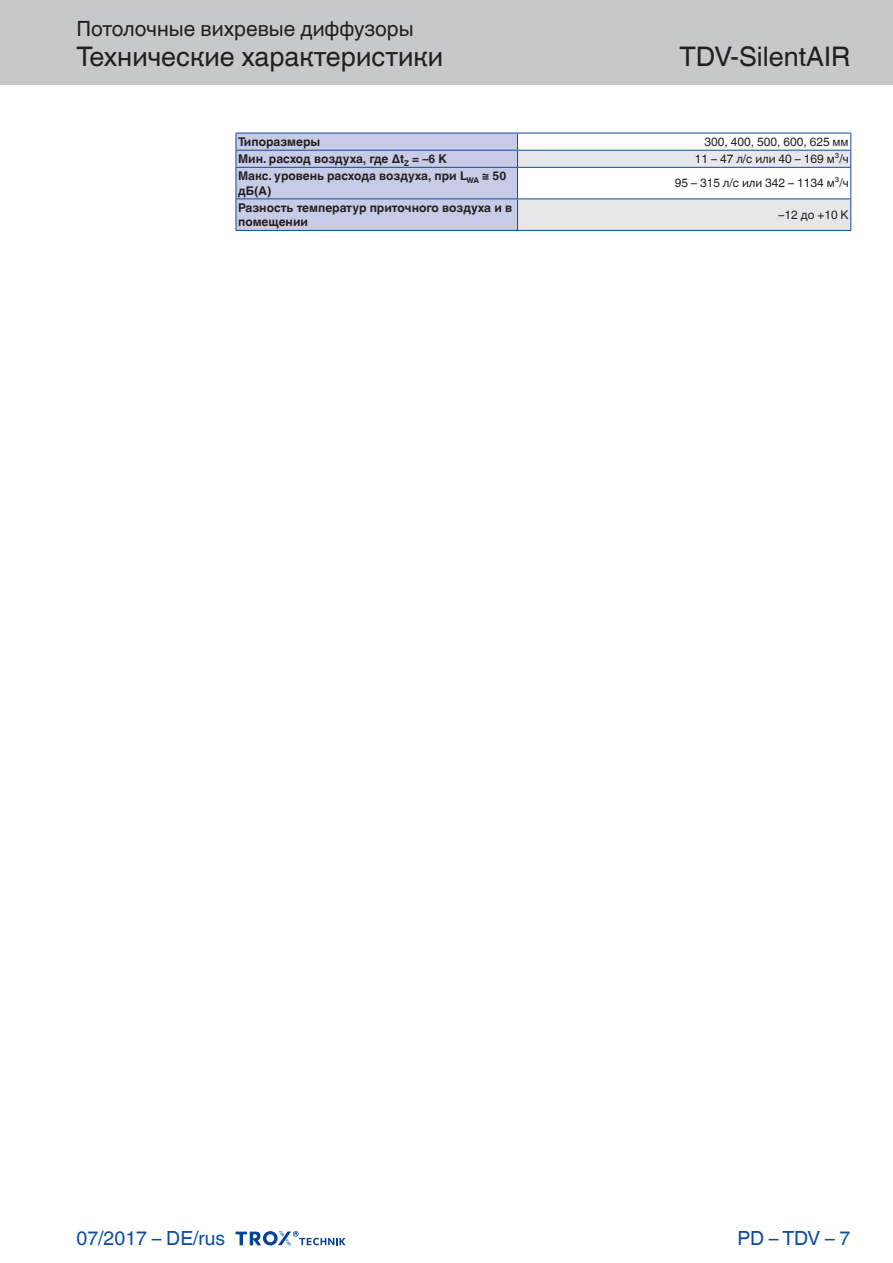
<style>
.page{position:relative;width:893px;height:1263px;background:#fff}
.page>*{position:absolute;margin:0;border:0;box-sizing:border-box;transform-origin:0 0}
.t1{font:27px "TROX Helvetica";color:#231f20}
.t2{font:21px "TROX Helvetica";color:#231f20}
.t3{font:19.5px "TROX Helvetica";color:#0d4da1}
.t4{font:700 12px/14.4px "TROX Helvetica";color:#231f20}
.t5{font:12px "TROX Helvetica";color:#231f20}
</style>
<div class="page">
<div style="left:0;top:0;width:893px;height:85px;background:#c7c8ca"></div>
<svg style="left:236px;top:1231px;width:110px;height:15px"></svg>
<svg style="left:236px;top:133px;width:615px;height:97px"></svg>
<hr style="left:236px;top:167px;width:282px;height:1px;background:#0d4da1">
<hr style="left:236px;top:168px;width:1px;height:30px;background:#0d4da1">
<hr style="left:518px;top:167px;width:333px;height:1px;background:#0d4da1">
<hr style="left:850px;top:168px;width:1px;height:30px;background:#0d4da1">
<hr style="left:236px;top:198px;width:282px;height:1px;background:#0d4da1">
<hr style="left:236px;top:199px;width:1px;height:31px;background:#0d4da1">
<hr style="left:236px;top:230px;width:282px;height:1px;background:#0d4da1">
<hr style="left:518px;top:198px;width:333px;height:1px;background:#0d4da1">
<hr style="left:518px;top:230px;width:333px;height:1px;background:#0d4da1">
<hr style="left:850px;top:199px;width:1px;height:31px;background:#0d4da1">
<h2 class="t2" style="left:77px;top:17px;width:339px">Потолочные вихревые диффузоры</h2>
<h1 class="t1" style="left:77px;top:41px;width:368px">Технические характеристики</h1>
<h1 class="t1" style="left:680px;top:41px;width:172px">TDV-SilentAIR</h1>
<p class="t4" style="left:238px;top:135px;width:84px">Типоразмеры</p>
<p class="t5" style="left:704px;top:135px;width:146px">300, 400, 500, 600, 625 мм</p>
<p class="t4" style="left:238px;top:152px;width:211px">Мин. расход воздуха, где Δt<sub>Z</sub> = –6 K</p>
<p class="t5" style="left:695px;top:152px;width:155px">11 – 47 л/с или 40 – 169 м³/ч</p>
<p class="t4" style="left:238px;top:169px;width:270px">Макс. уровень расхода воздуха, при L<sub>WA</sub> ≅ 50 дБ(A)</p>
<p class="t5" style="left:675px;top:176px;width:175px">95 – 315 л/с или 342 – 1134 м³/ч</p>
<p class="t4" style="left:238px;top:200px;width:276px">Разность температур приточного воздуха и в помещении</p>
<p class="t5" style="left:779px;top:208px;width:72px">–12 до +10 K</p>
<h3 class="t3" style="left:77px;top:1227px;width:150px">07/2017 – DE/rus</h3>
<h3 class="t3" style="left:737px;top:1227px;width:114px">PD – TDV – 7</h3>
</div>
